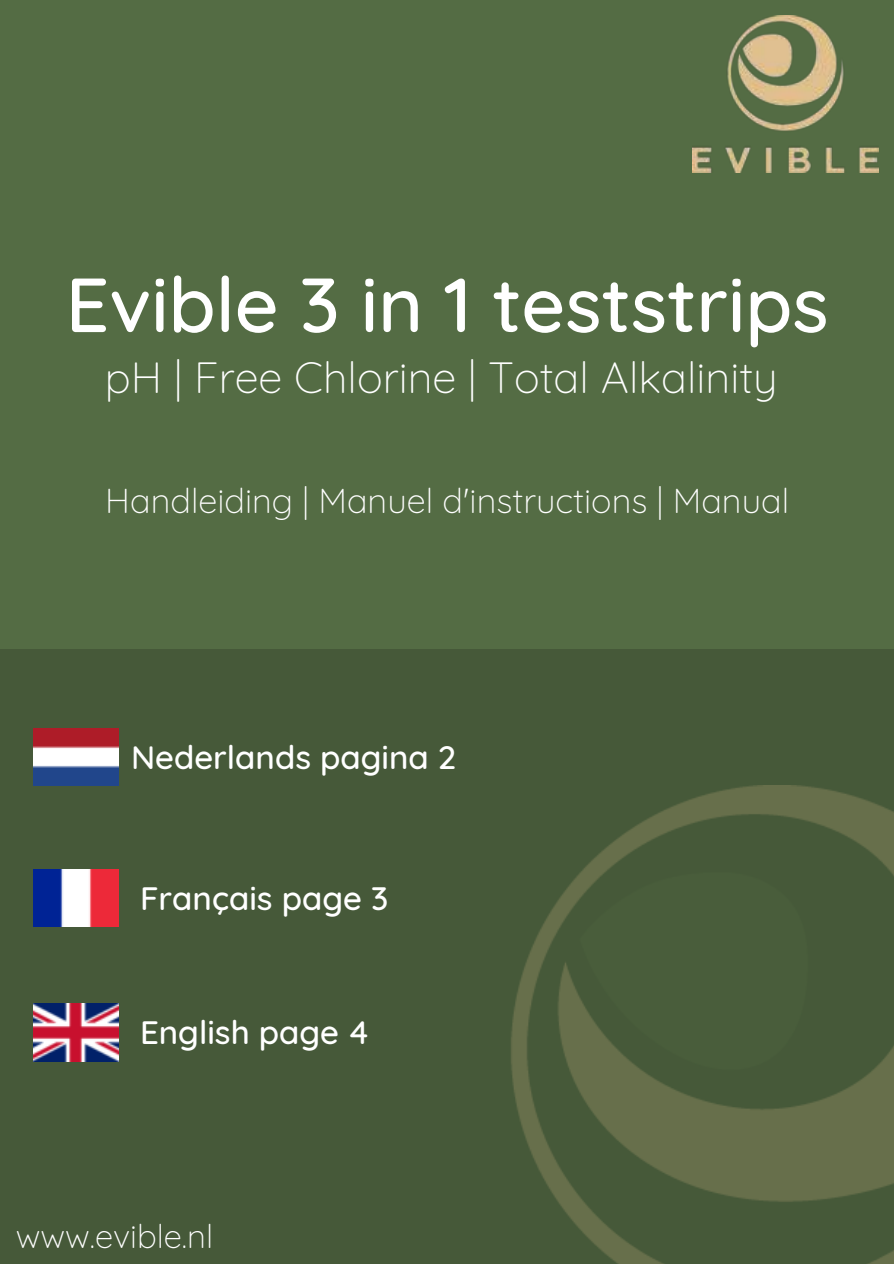
<style>
.page{position:relative;width:894px;height:1264px;background:#fff}
.page>*{position:absolute;margin:0;border:0;box-sizing:border-box;transform-origin:0 0}
.t1{font:500 76.5px "Quicksand";color:#fff}
.t2{font:300 43.5px "Quicksand";color:#fff}
.t3{font:300 34.5px "Quicksand";color:#fff}
.t4{font:500 33px "Quicksand";color:#fff}
.t5{font:300 33px "Quicksand";color:#fff}
</style>
<div class="page">
<div style="left:0;top:0;width:893px;height:1263px;background:#546c44"></div>
<img style="left:692px;top:15px;width:186px;height:158px">
<div style="left:0;top:649px;width:893px;height:614px;background:#465939"></div>
<img style="left:33px;top:728px;width:86px;height:57px">
<img style="left:33px;top:869px;width:86px;height:57px">
<img style="left:33px;top:1003px;width:86px;height:58px">
<img style="left:511px;top:785px;width:382px;height:478px">
<h1 class="t1" style="left:66px;top:243px;width:764px">Evible 3 in 1 teststrips</h1>
<h2 class="t2" style="left:105px;top:344px;width:674px">pH | Free Chlorine | Total Alkalinity</h2>
<p class="t3" style="left:105px;top:474px;width:685px">Handleiding | Manuel d'instructions | Manual</p>
<p class="t4" style="left:131px;top:730px;width:326px">Nederlands pagina 2</p>
<p class="t4" style="left:140px;top:871px;width:250px">Français page 3</p>
<p class="t4" style="left:140px;top:1005px;width:231px">English page 4</p>
<p class="t5" style="left:16px;top:1210px;width:199px">www.evible.nl</p>
</div>
